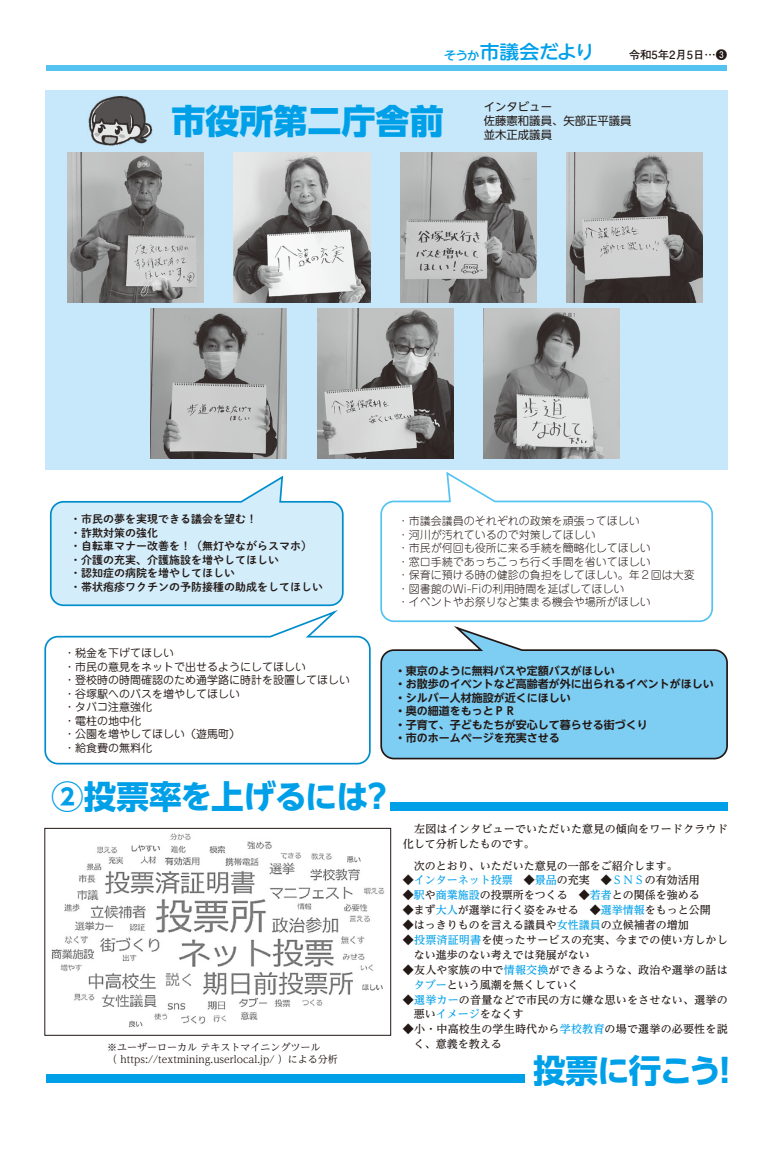
<style>
.page{position:relative;width:774px;height:1151px;background:#fff}
.page>*{position:absolute;margin:0;border:0;box-sizing:border-box;transform-origin:0 0}
.t1{font:800 34px "UD Shin Go NT Pro";color:#00a0e9}
.t2{font:700 32.6px "UD Shin Go NT Pro";letter-spacing:-.035em;color:#00a0e9}
.t3{font:500 18.9px "UD Shin M Go Pro";color:#00a0e9;scale:1.05 1}
.t4{font:11.3px/14px "UD Shin Go NT Pro";color:#221815}
.t5{font:700 11.3px "Futo Go B101 Pro";color:#221815}
.t6{font:500 11px/14.9px "UD Reimin Pro";letter-spacing:.02em;color:#221815}
.t7{font:300 11px/13.5px "Jun 101 Pro";color:#221815}
.t8{font:700 11px/13.5px "UD Shin Go NT Pro De";color:#221815}
.t9{font:11px/13.5px "Jun 201 Pro";color:#221815}
.t10{font:500 11px "UD Reimin Pro";color:#221815}
.t11{font:11px/13.5px "Shuei M Go Std B";color:#221815}
.t12{font:500 11px "UD Reimin Pro";color:#00a0e9}
.t13{font:10px/12px "UD Reimin Pro";color:#221815}
.s1{font-size:12.1px}
.s2{color:#221815}
.s3{color:#00a0e9}
</style>
<div class="page">
<div style="left:47px;top:65px;width:680px;height:6px;background:#54c3f1"></div>
<div style="left:45px;top:90px;width:683px;height:380px;background:#c7e8fa"></div>
<svg style="left:49px;top:475px;width:295px;height:132px"></svg>
<svg style="left:44px;top:610px;width:327px;height:155px"></svg>
<svg style="left:380px;top:471px;width:334px;height:152px"></svg>
<svg style="left:380px;top:626px;width:348px;height:134px"></svg>
<img style="left:68px;top:153px;width:136px;height:150px">
<img style="left:234px;top:153px;width:136px;height:150px">
<img style="left:400px;top:153px;width:136px;height:150px">
<img style="left:151px;top:308px;width:136px;height:151px">
<img style="left:317px;top:308px;width:136px;height:151px">
<img style="left:483px;top:308px;width:136px;height:151px">
<img style="left:567px;top:153px;width:136px;height:150px">
<img style="left:88px;top:96px;width:64px;height:50px">
<div style="left:46px;top:1074px;width:479px;height:9px;background:#00a0e9"></div>
<div style="left:391px;top:802px;width:337px;height:8px;background:#00a0e9"></div>
<img style="left:51px;top:833px;width:334px;height:195px">
<div style="left:45px;top:828px;width:346px;height:207px;border:1px solid #221815"></div>
<h3 class="t3" style="left:444px;top:37px;width:145px"><span class="s1">そうか</span>市議会だより</h3>
<p class="t5" style="left:629px;top:46px;width:100px">令和5年2月5日…❸</p>
<h1 class="t1" style="left:171px;top:93px;width:274px">市役所第二庁舎前</h1>
<p class="t4" style="left:484px;top:100px;width:149px">インタビュー　<br>佐藤憲和議員、矢部正平議員並木正成議員</p>
<p class="t11" style="left:70px;top:512px;width:255px">・市民の夢を実現できる議会を望む！<br>・詐欺対策の強化<br>・自転車マナー改善を！（無灯やながらスマホ）・介護の充実、介護施設を増やしてほしい<br>・認知症の病院を増やしてほしい<br>・帯状疱疹ワクチンの予防接種の助成をしてほしい</p>
<p class="t7" style="left:398px;top:513px;width:298px">・市議会議員のそれぞれの政策を頑張ってほしい<br>・河川が汚れているので対策してほしい<br>・市民が何回も役所に来る手続を簡略化してほしい<br>・窓口手続であっちこっち行く手間を省いてほしい<br>・保育に預ける時の健診の負担をしてほしい。年２回は大変・図書館のWi-Fiの利用時間を延ばしてほしい<br>・イベントやお祭りなど集まる機会や場所がほしい</p>
<p class="t9" style="left:64px;top:645px;width:288px">・税金を下げてほしい<br>・市民の意見をネットで出せるようにしてほしい<br>・登校時の時間確認のため通学路に時計を設置してほしい・谷塚駅へのバスを増やしてほしい<br>・タバコ注意強化<br>・電柱の地中化<br>・公園を増やしてほしい（遊馬町）<br>・給食費の無料化</p>
<h2 class="t2" style="left:51px;top:769px;width:344px">②投票率を上げるには？</h2>
<p class="t13" style="left:107px;top:1041px;width:232px">※ユーザーローカル テキストマイニングツール<br>（ https://textmining.userlocal.jp/ ）による分析</p>
<p class="t8" style="left:395px;top:663px;width:320px">・東京のように無料バスや定額バスがほしい<br>・お散歩のイベントなど高齢者が外に出られるイベントがほしい・シルバー人材施設が近くにほしい<br>・奥の細道をもっとＰＲ<br>・子育て、子どもたちが安心して暮らせる街づくり<br>・市のホームページを充実させる</p>
<p class="t6" style="left:403px;top:821px;width:326px">　左図はインタビューでいただいた意見の傾向をワードクラウド化して分析したものです。</p>
<p class="t10" style="left:403px;top:856px;width:277px">　次のとおり、いただいた意見の一部をご紹介します。</p>
<p class="t12" style="left:403px;top:871px;width:298px"><span class="s2">◆</span>インターネット投票<span class="s2">　◆</span>景品<span class="s2">の充実　◆</span>ＳＮＳ<span class="s2">の有効活用</span></p>
<p class="t10" style="left:403px;top:886px;width:298px">◆<span class="s3">駅</span>や<span class="s3">商業施設</span>の投票所をつくる　◆<span class="s3">若者</span>との関係を強める</p>
<p class="t10" style="left:403px;top:901px;width:309px">◆まず<span class="s3">大人</span>が選挙に行く姿をみせる　◆<span class="s3">選挙情報</span>をもっと公開</p>
<p class="t10" style="left:403px;top:916px;width:287px">◆はっきりものを言える議員や<span class="s3">女性議員</span>の立候補者の増加</p>
<p class="t6" style="left:414px;top:932px;width:315px;text-indent:-11px">◆<span class="s3">投票済証明書</span>を使ったサービスの充実、今までの使い方しかしない進歩のない考えでは発展がない</p>
<p class="t6" style="left:414px;top:962px;width:315px;text-indent:-11px">◆友人や家族の中で<span class="s3">情報交換</span>ができるような、政治や選挙の話は<span class="s3">タブー</span>という風潮を無くしていく</p>
<p class="t6" style="left:414px;top:992px;width:315px;text-indent:-11px">◆<span class="s3">選挙カー</span>の音量などで市民の方に嫌な思いをさせない、選挙の悪い<span class="s3">イメージ</span>をなくす</p>
<p class="t6" style="left:414px;top:1021px;width:315px;text-indent:-11px">◆小・中高校生の学生時代から<span class="s3">学校教育</span>の場で選挙の必要性を説く、意義を教える</p>
<h2 class="t2" style="left:533px;top:1044px;width:210px">投票に行こう！</h2>
</div>
